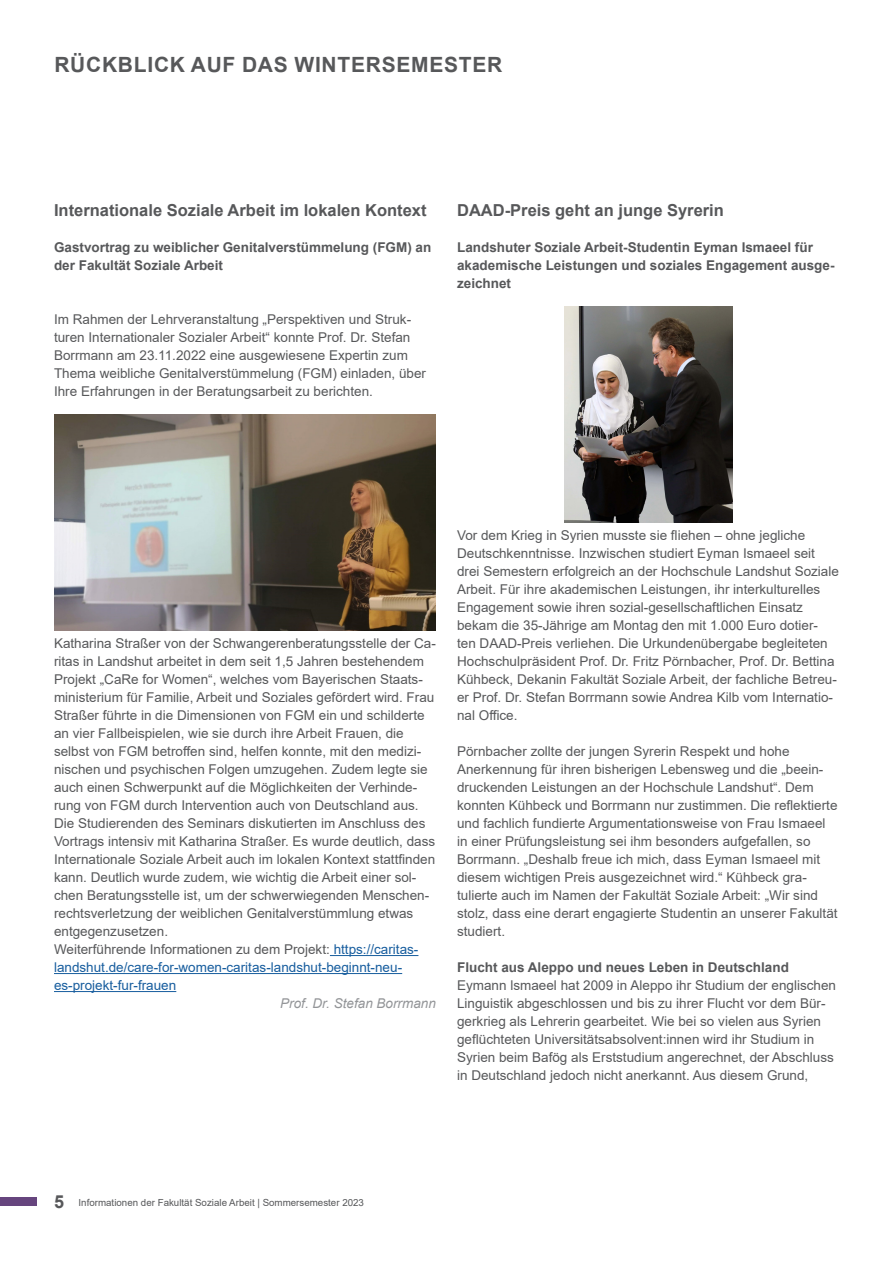
<style>
.page{position:relative;width:893px;height:1263px;background:#fff}
.page>*{position:absolute;margin:0;border:0;box-sizing:border-box;transform-origin:0 0}
.Fließtext{font:700 21px "Arial";letter-spacing:.035em;color:#57585a}
.t1{font:700 18px "Arial";color:#57585a}
.t2{font:700 16.5px "Arial";color:#57585a}
.t3{font:13.5px/18px "Arial";color:#57585a}
.t4{font:700 13.5px/18px "Arial";color:#57585a}
.t5{font:13.5px/18px "Arial";color:#175d9e}
.t6{font:italic 13.5px "Arial";color:#939598}
.t7{font:9.75px "Arial";color:#57585a}
.s1{color:#57585a}
</style>
<div class="page">
<div style="left:0;top:1197px;width:37px;height:9px;background:#66457e"></div>
<hr style="left:330px;top:955px;width:88px;height:1px;background:#175d9e">
<hr style="left:54px;top:973px;width:348px;height:1px;background:#175d9e">
<hr style="left:54px;top:991px;width:122px;height:1px;background:#175d9e">
<img style="left:54px;top:414px;width:382px;height:216px">
<img style="left:564px;top:306px;width:168px;height:216px">
<p class="Fließtext" style="left:54px;top:50px;width:449px">RÜCKBLICK AUF DAS WINTERSEMESTER</p>
<p class="t2" style="left:54px;top:199px;width:374px">Internationale Soziale Arbeit im lokalen Kontext</p>
<p class="t4" style="left:54px;top:238px;width:379px">Gastvortrag zu weiblicher Genitalverstümmelung (FGM) an der Fakultät Soziale Arbeit</p>
<p class="t3" style="left:54px;top:310px;width:374px">Im Rahmen der Lehrveranstaltung „Perspektiven und Struk&shy;turen Internationaler Sozialer Arbeit“ konnte Prof. Dr. Stefan Borrmann am 23.11.2022 eine ausgewiesene Expertin zum Thema weibliche Genitalverstümmelung (FGM) einladen, über Ihre Erfahrungen in der Beratungsarbeit zu berichten.</p>
<p class="t2" style="left:457px;top:199px;width:268px">DAAD-Preis geht an junge Syrerin</p>
<p class="t4" style="left:457px;top:238px;width:379px">Landshuter Soziale Arbeit-Studentin Eyman Ismaeel für akademische Leistungen und soziales Engagement ausge&shy;zeichnet</p>
<p class="t3" style="left:54px;top:634px;width:383px">Katharina Straßer von der Schwangerenberatungsstelle der Ca&shy;ritas in Landshut arbeitet in dem seit 1,5 Jahren bestehendem Projekt „CaRe for Women“, welches vom Bayerischen Staats&shy;ministerium für Familie, Arbeit und Soziales gefördert wird. Frau Straßer führte in die Dimensionen von FGM ein und schilderte an vier Fallbeispielen, wie sie durch ihre Arbeit Frauen, die selbst von FGM betroffen sind, helfen konnte, mit den medizi&shy;nischen und psychischen Folgen umzugehen. Zudem legte sie auch einen Schwerpunkt auf die Möglichkeiten der Verhinde&shy;rung von FGM durch Intervention auch von Deutschland aus.<br>Die Studierenden des Seminars diskutierten im Anschluss des Vortrags intensiv mit Katharina Straßer. Es wurde deutlich, dass Internationale Soziale Arbeit auch im lokalen Kontext stattfinden kann. Deutlich wurde zudem, wie wichtig die Arbeit einer sol&shy;chen Beratungsstelle ist, um der schwerwiegenden Menschen&shy;rechtsverletzung der weiblichen Genitalverstümmlung etwas entgegenzusetzen.</p>
<p class="t5" style="left:54px;top:940px;width:366px"><span class="s1">Weiterführende Informationen zu dem Projekt:</span> https://caritas&shy;landshut.de/care-for-women-caritas-landshut-beginnt-neu&shy;es-projekt-fur-frauen</p>
<p class="t6" style="left:280px;top:995px;width:157px">Prof. Dr. Stefan Borrmann</p>
<p class="t3" style="left:457px;top:526px;width:383px">Vor dem Krieg in Syrien musste sie fliehen – ohne jegliche Deutschkenntnisse. Inzwischen studiert Eyman Ismaeel seit drei Semestern erfolgreich an der Hochschule Landshut Soziale Arbeit. Für ihre akademischen Leistungen, ihr interkulturelles Engagement sowie ihren sozial-gesellschaftlichen Einsatz bekam die 35-Jährige am Montag den mit 1.000 Euro dotier&shy;ten DAAD-Preis verliehen. Die Urkundenübergabe begleiteten Hochschulpräsident Prof. Dr. Fritz Pörnbacher, Prof. Dr. Bettina Kühbeck, Dekanin Fakultät Soziale Arbeit, der fachliche Betreu&shy;er Prof. Dr. Stefan Borrmann sowie Andrea Kilb vom Internatio&shy;nal Office.</p>
<p class="t3" style="left:457px;top:742px;width:382px">Pörnbacher zollte der jungen Syrerin Respekt und hohe Anerkennung für ihren bisherigen Lebensweg und die „beein&shy;druckenden Leistungen an der Hochschule Landshut“. Dem konnten Kühbeck und Borrmann nur zustimmen. Die reflektierte und fachlich fundierte Argumentationsweise von Frau Ismaeel in einer Prüfungsleistung sei ihm besonders aufgefallen, so Borrmann. „Deshalb freue ich mich, dass Eyman Ismaeel mit diesem wichtigen Preis ausgezeichnet wird.“ Kühbeck gra&shy;tulierte auch im Namen der Fakultät Soziale Arbeit: „Wir sind stolz, dass eine derart engagierte Studentin an unserer Fakultät studiert.</p>
<p class="t4" style="left:457px;top:958px;width:333px">Flucht aus Aleppo und neues Leben in Deutschland</p>
<p class="t3" style="left:457px;top:976px;width:380px">Eymann lsmaeel hat 2009 in Aleppo ihr Studium der englischen Linguistik abgeschlossen und bis zu ihrer Flucht vor dem Bür&shy;gerkrieg als Lehrerin gearbeitet. Wie bei so vielen aus Syrien geflüchteten Universitätsabsolvent:innen wird ihr Studium in Syrien beim Bafög als Erststudium angerechnet, der Abschluss in Deutschland jedoch nicht anerkannt. Aus diesem Grund,</p>
<h2 class="t1" style="left:54px;top:1188px;width:12px">5</h2>
<p class="t7" style="left:79px;top:1196px;width:287px">Informationen der Fakultät Soziale Arbeit | Sommersemester 2023</p>
</div>
